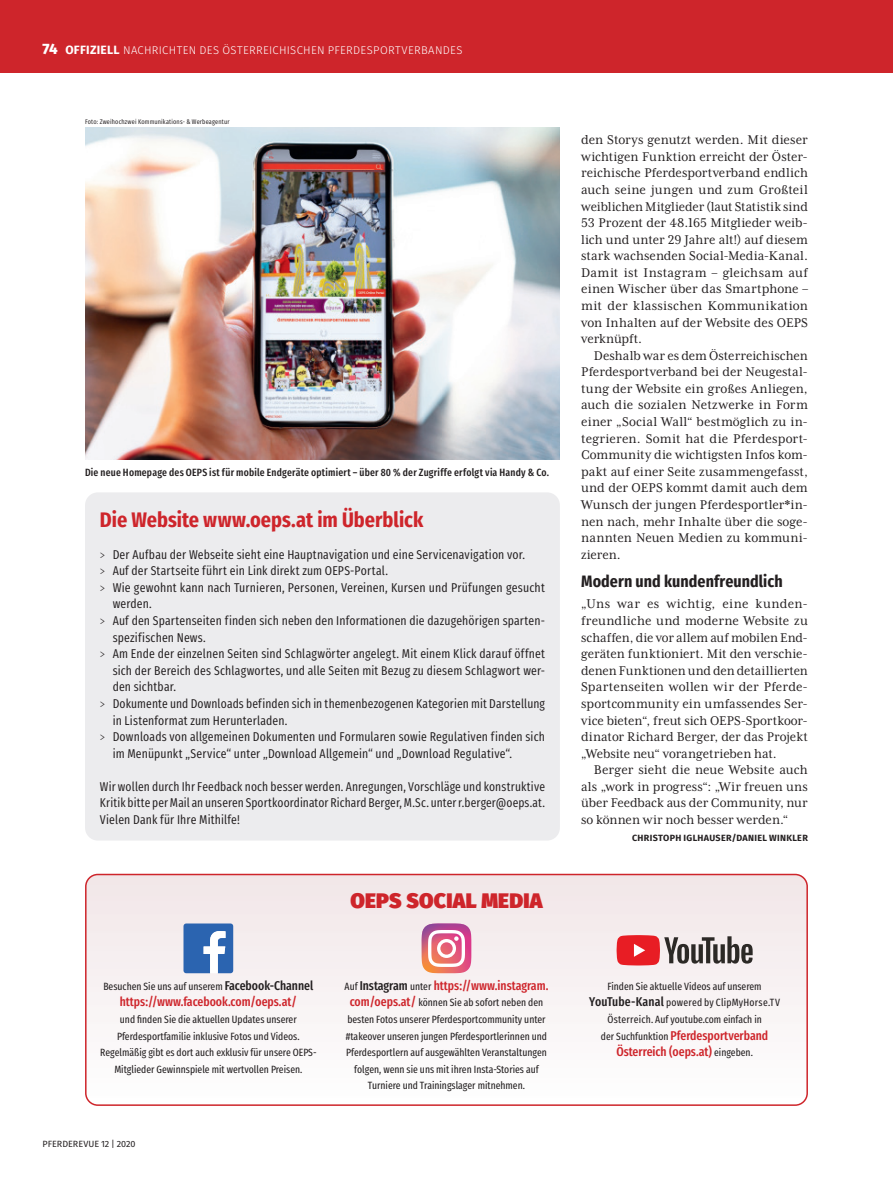
<style>
.page{position:relative;width:893px;height:1191px;background:#fff}
.page>*{position:absolute;margin:0;border:0;box-sizing:border-box;transform-origin:0 0}
.HL_Kasten{font:700 21px "Fira Sans Condensed";color:#ce252b}
.HL_Kasten-2{font:900 21px "Fira Sans";letter-spacing:.01em;color:#ce252b}
.ZT1{font:700 16.5px "Fira Sans Condensed";letter-spacing:.005em;color:#231f20}
.FT_ohne_Einzug{font:14.55px/16.6px "Mrs Eaves XL Serif Nar OT";color:#231f20;text-align:justify}
.FT{font:14.55px/16.5px "Mrs Eaves XL Serif Nar OT";color:#231f20;text-align:justify}
.FT_Kasten_Block{font:12.75px/16.6px "Fira Sans Compressed";letter-spacing:.01em;color:#231f20}
.Infozeile{font:500 12.75px/16.6px "Fira Sans Compressed";color:#ce252b;text-align:center}
.t1{font:300 11.25px "Fira Sans";letter-spacing:.025em;color:#fff}
.Infozeile-2{font:10.5px/16.5px "Fira Sans Compressed";color:#231f20;text-align:center}
.Bildtext{font:500 10.5px "Fira Sans Compressed";letter-spacing:.02em;color:#231f20}
.FT-2{font:700 9px "Fira Sans";letter-spacing:.035em;color:#231f20}
.t2{font:9px "Fira Sans";color:#231f20}
.Bildtext-2{font:6.75px "Fira Sans Compressed";letter-spacing:.02em;color:#231f20}
.s1{font-weight:800;font-size:15px}
.s2{font-weight:700;font-size:12px}
.s3{font-family:"Mrs Eaves XL Serif Nar OT"}
.s4{font-weight:500;font-size:12.75px}
.s5{font-weight:400;font-size:10.5px;color:#231f20}
.s6{color:#231f20}
.s7{font-weight:500;font-size:12.75px;color:#ce252b}
</style>
<div class="page">
<div style="left:0;top:0;width:893px;height:72px;background:#ce252b"></div>
<svg style="left:86px;top:876px;width:721px;height:229px"></svg>
<div style="left:85px;top:873px;width:723px;height:232px;border:2px solid #ce252b;border-radius:12px"></div>
<svg style="left:183px;top:923px;width:50px;height:50px"></svg>
<svg style="left:617px;top:935px;width:136px;height:30px;background:#b87b7c"></svg>
<svg style="left:422px;top:923px;width:49px;height:50px"></svg>
<div style="left:85px;top:492px;width:475px;height:348px;background:#ececee;border-radius:13px"></div>
<img style="left:85px;top:128px;width:475px;height:331px">
<p class="t1" style="left:43px;top:40px;width:276px"><span class="s1">7474</span> <span class="s2">OFFIZIELL</span> NACHRICHTENN DES ÖSTERREICHISCHE</p>
<p class="t1" style="left:65px;top:40px;width:125px"><span class="s2">OFFIZIELL</span> NACHRICHTE</p>
<p class="t1" style="left:200px;top:43px;width:175px">DES ÖSTERREICHISCHENN PFERDES</p>
<p class="t1" style="left:328px;top:40px;width:108px">PFERDESPPORTVERBA</p>
<p class="t1" style="left:380px;top:43px;width:84px">ORTVERBANN DES</p>
<p class="t1" style="left:443px;top:43px;width:21px">DES</p>
<p class="Bildtext-2" style="left:85px;top:116px;width:146px">Foto: Zweihochzwei Kommunikations- &amp; Werbeagentur</p>
<p class="Bildtext" style="left:85px;top:464px;width:466px">Die neue Homepage des OEPS ist für mobile Endgeräte optimiert – über 80 % der Zugriffe erfolgt via Handy &amp; Co.</p>
<p class="HL_Kasten" style="left:100px;top:500px;width:325px">Die Website www.oeps.at im Überblick</p>
<p class="FT_Kasten_Block" style="left:100px;top:545px;width:427px"><span class="s3">&gt;</span> Der Aufbau der Webseite sieht eine Hauptnavigation und eine Servicenavigation vor.</p>
<p class="FT_Kasten_Block" style="left:100px;top:562px;width:289px"><span class="s3">&gt;</span> Auf der Startseite führt ein Link direkt zum OEPS-Portal.</p>
<p class="FT_Kasten_Block" style="left:113px;top:579px;width:434px;text-indent:-13px"><span class="s3">&gt;</span> Wie gewohnt kann nach Turnieren, Personen, Vereinen, Kursen und Prüfungen gesucht werden.</p>
<p class="FT_Kasten_Block" style="left:113px;top:612px;width:434px;text-indent:-13px"><span class="s3">&gt;</span> Auf den Spartenseiten finden sich neben den Informationen die dazugehörigen sparten&shy;spezifischen News.</p>
<p class="FT_Kasten_Block" style="left:113px;top:645px;width:434px;text-align:justify;text-indent:-13px"><span class="s3">&gt;</span> Am Ende der einzelnen Seiten sind Schlagwörter angelegt. Mit einem Klick darauf öffnet sich der Bereich des Schlagwortes, und alle Seiten mit Bezug zu diesem Schlagwort wer&shy;den sichtbar.</p>
<p class="FT_Kasten_Block" style="left:113px;top:695px;width:434px;text-indent:-13px"><span class="s3">&gt;</span> Dokumente und Downloads befinden sich in themenbezogenen Kategorien mit Darstellung in Listenformat zum Herunterladen.</p>
<p class="FT_Kasten_Block" style="left:113px;top:728px;width:434px;text-indent:-13px"><span class="s3">&gt;</span> Downloads von allgemeinen Dokumenten und Formularen sowie Regulativen finden sich im Menüpunkt „Service“ unter „Download Allgemein“ und „Download Regulative“.</p>
<p class="FT_Kasten_Block" style="left:100px;top:777px;width:447px;text-align:justify">Wir wollen durch Ihr Feedback noch besser werden. Anregungen, Vorschläge und konstruktive Kritik bitte per Mail an unseren Sportkoordinator Richard Berger, M.Sc. unter r.berger@oeps.at.<br>Vielen Dank für Ihre Mithilfe!</p>
<p class="Infozeile-2" style="left:103px;top:977px;width:211px">Besuchen Sie uns auf unserem <span class="s4">Facebook-Channel</span></p>
<p class="Infozeile" style="left:120px;top:993px;width:179px">https://www.facebook.com/oeps.at/</p>
<p class="Infozeile-2" style="left:100px;top:1010px;width:218px">und finden Sie die aktuellen Updates unserer Pferdesportfamilie inklusive Fotos und Videos.<br>Regelmäßig gibt es dort auch exklusiv für unsere OEPS-Mitglieder Gewinnspiele mit wertvollen Preisen.</p>
<p class="t2" style="left:43px;top:1137px;width:94px">PFERDEREVUE 12 | 2020</p>
<p class="HL_Kasten-2" style="left:350px;top:881px;width:193px">OEPS SOCIAL MEDIA</p>
<p class="Infozeile" style="left:345px;top:976px;width:205px"><span class="s5">Auf</span> <span class="s6">Instagram</span> <span class="s5">unter</span> https://www.instagram.</p>
<p class="Infozeile-2" style="left:346px;top:994px;width:203px"><span class="s7">com/oeps.at/</span> können Sie ab sofort neben den besten Fotos unserer Pferdesportcommunity unter #takeover unseren jungen Pferdesportlerinnen und Pferdesportlern auf ausgewählten Veranstaltungen folgen, wenn sie uns mit ihren Insta-Stories auf Turniere und Trainingslager mitnehmen.</p>
<p class="FT_ohne_Einzug" style="left:581px;top:131px;width:228px">den Storys genutzt werden. Mit dieser wichtigen Funktion erreicht der Öster&shy;reichische Pferdesportverband endlich auch seine jungen und zum Großteil weiblichen Mitglieder (laut Statistik sind 53 Prozent der 48.165 Mitglieder weib&shy;lich und unter 29 Jahre alt!) auf diesem stark wachsenden Social-Media-Kanal.<br>Damit ist Instagram – gleichsam auf einen Wischer über das Smartphone – mit der klassischen Kommunikation von Inhalten auf der Website des OEPS verknüpft.</p>
<p class="FT" style="left:581px;top:347px;width:228px;text-indent:13px">Deshalb war es dem Österreichischen Pferdesportverband bei der Neugestal&shy;tung der Website ein großes Anliegen, auch die sozialen Netzwerke in Form einer „Social Wall“ bestmöglich zu in&shy;tegrieren. Somit hat die Pferdesport-Community die wichtigsten Infos kom&shy;pakt auf einer Seite zusammengefasst, und der OEPS kommt damit auch dem Wunsch der jungen Pferdesportler*in&shy;nen nach, mehr Inhalte über die soge&shy;nannten Neuen Medien zu kommuni&shy;zieren.</p>
<p class="ZT1" style="left:581px;top:566px;width:203px">Modern und kundenfreundlich</p>
<p class="FT_ohne_Einzug" style="left:581px;top:596px;width:228px">„Uns war es wichtig, eine kunden&shy;freundliche und moderne Website zu schaffen, die vor allem auf mobilen End&shy;geräten funktioniert. Mit den verschie&shy;denen Funktionen und den detaillierten Spartenseiten wollen wir der Pferde&shy;sportcommunity ein umfassendes Ser&shy;vice bieten“, freut sich OEPS-Sportkoor&shy;dinator Richard Berger, der das Projekt „Website neu“ vorangetrieben hat.</p>
<p class="FT" style="left:581px;top:761px;width:228px;text-indent:13px">Berger sieht die neue Website auch als „work in progress“: „Wir freuen uns über Feedback aus der Community, nur so können wir noch besser werden.“</p>
<p class="FT-2" style="left:632px;top:831px;width:177px">CHRISTOPH IGLHAUSER/DANIEL WINKLER</p>
<p class="Infozeile-2" style="left:589px;top:977px;width:192px">Finden Sie aktuelle Videos auf unserem<br><span class="s4">YouTube-Kanal</span> powered by ClipMyHorse.TV<br>Österreich. Auf youtube.com einfach in</p>
<p class="Infozeile" style="left:601px;top:1026px;width:169px"><span class="s5">der Suchfunktion</span> Pferdesportverband<br>Österreich (oeps.at) <span class="s5">eingeben.</span></p>
</div>
